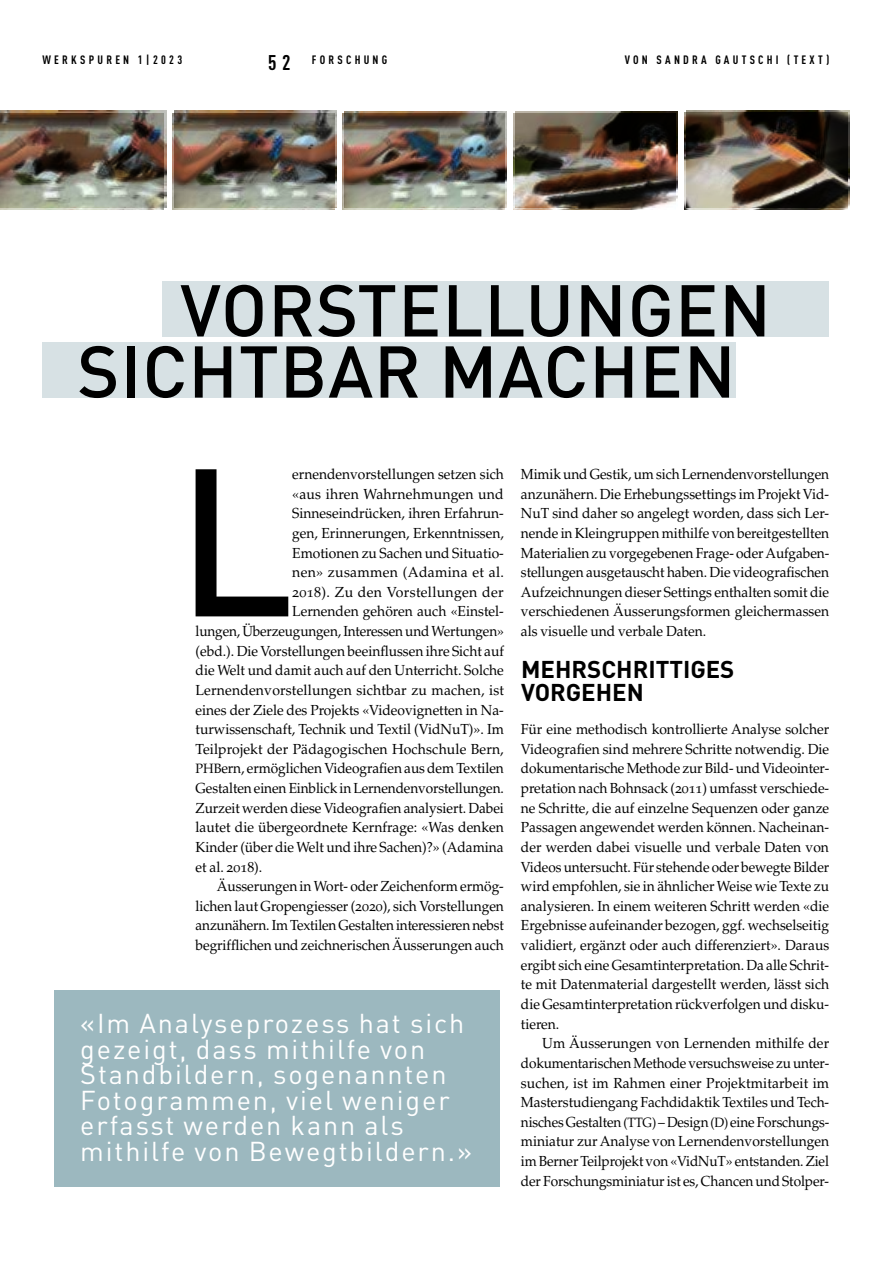
<style>
.page{position:relative;width:893px;height:1263px;background:#fff}
.page>*{position:absolute;margin:0;border:0;box-sizing:border-box;transform-origin:0 0}
.t1{font:220.2px "OCRF";color:#000;scale:.95 1}
.t2{font:500 72px/61.2px "DIN Pro";letter-spacing:.01em;color:#000}
.t3{font:27px/25.5px "DIN Pro";letter-spacing:.07em;color:#fff}
.t4{font:700 24px/22.5px "DIN Pro";color:#000}
.t5{font:700 21px "DIN Cond";color:#000}
.t6{font:14.55px/19.6px "Palatino LT Std";color:#000;text-align:justify;scale:.95 1}
.t7{font:14.55px/19.6px "Palatino LT Std";color:#000;text-align:justify;scale:.94 1}
.t8{font:14.55px "Palatino LT Std";color:#000;scale:.96 1}
.t9{font:14.55px "Palatino LT Std";letter-spacing:.02em;color:#000}
.t10{font:14.55px "Palatino LT Std";color:#000;scale:.93 1}
.t11{font:700 12px "DIN Cond";letter-spacing:.27em;color:#000}
.s1{font-size:13.5px}
</style>
<div class="page">
<div style="left:54px;top:991px;width:446px;height:196px;background:#9cb8bf"></div>
<div style="left:163px;top:281px;width:666px;height:55px;background:#d7e1e4"></div>
<div style="left:43px;top:343px;width:693px;height:55px;background:#d7e1e4"></div>
<img style="left:0;top:208px;width:164px;height:2px">
<img style="left:173px;top:113px;width:162px;height:97px">
<img style="left:342px;top:113px;width:162px;height:97px">
<img style="left:513px;top:113px;width:143px;height:96px">
<img style="left:684px;top:113px;width:163px;height:96px">
<img style="left:0;top:111px;width:166px;height:97px">
<img style="left:175px;top:111px;width:162px;height:97px">
<img style="left:345px;top:111px;width:162px;height:97px">
<img style="left:515px;top:111px;width:162px;height:96px">
<img style="left:687px;top:111px;width:162px;height:96px">
<p class="t11" style="left:43px;top:52px;width:141px">WERKSPUREN 1|2023</p>
<p class="t11" style="left:312px;top:52px;width:77px">FORSCHUNG</p>
<p class="t11" style="left:625px;top:52px;width:206px">VON SANDRA GAUTSCHI (TEXT)</p>
<h3 class="t5" style="left:268px;top:50px;width:24px">5 2</h3>
<h2 class="t2" style="left:77px;top:277px;width:695px;text-indent:103px">VORSTELLUNGEN<br>SICHTBAR MACHEN</h2>
<h1 class="t1" style="left:169px;top:406px;width:142px">L</h1>
<p class="t6" style="left:292px;top:464px;width:224px">ernendenvorstellungen setzen sich</p>
<p class="t8" style="left:292px;top:485px;width:222px">«aus ihren Wahrnehmungen und</p>
<p class="t6" style="left:292px;top:504px;width:224px">Sinneseindrücken, ihren Erfahrun-</p>
<p class="t6" style="left:292px;top:523px;width:224px">gen, Erinnerungen, Erkenntnissen,</p>
<p class="t6" style="left:292px;top:543px;width:224px">Emotionen zu Sachen und Situatio-</p>
<p class="t9" style="left:292px;top:564px;width:213px">nen» zusammen (Adamina et al.</p>
<p class="t9" style="left:292px;top:583px;width:213px">2018). Zu den Vorstellungen der</p>
<p class="t6" style="left:292px;top:602px;width:224px">Lernenden gehören auch «Einstel-</p>
<p class="t7" style="left:196px;top:621px;width:329px">lungen, Überzeugungen, Interessen und Wertungen»</p>
<p class="t6" style="left:196px;top:641px;width:326px">(ebd.). Die Vorstellungen beeinflussen ihre Sicht auf</p>
<p class="t6" style="left:196px;top:661px;width:326px">die Welt und damit auch auf den Unterricht. Solche</p>
<p class="t8" style="left:196px;top:681px;width:323px">Lernendenvorstellungen sichtbar zu machen, ist</p>
<p class="t6" style="left:196px;top:700px;width:326px">eines der Ziele des Projekts «Videovignetten in Na-</p>
<p class="t6" style="left:196px;top:720px;width:326px">turwissenschaft, Technik und Textil (VidNuT)». Im</p>
<p class="t8" style="left:196px;top:740px;width:323px">Teilprojekt der Pädagogischen Hochschule Bern,</p>
<p class="t7" style="left:196px;top:759px;width:329px"><span class="s1">PHB</span>ern, ermöglichen Videografien aus dem Textilen</p>
<p class="t7" style="left:196px;top:778px;width:329px">Gestalten einen Einblick in Lernendenvorstellungen.</p>
<p class="t7" style="left:196px;top:798px;width:329px">Zurzeit werden diese Videografien analysiert. Dabei</p>
<p class="t6" style="left:196px;top:818px;width:326px">lautet die übergeordnete Kernfrage: «Was denken</p>
<p class="t6" style="left:196px;top:837px;width:326px">Kinder (über die Welt und ihre Sachen)?» (Adamina</p>
<p class="t6" style="left:196px;top:857px;width:72px">et al. 2018).</p>
<p class="t7" style="left:217px;top:877px;width:307px">Äusserungen in Wort- oder Zeichenform ermög-</p>
<p class="t6" style="left:196px;top:896px;width:326px">lichen laut Gropengiesser (2020), sich Vorstellungen</p>
<p class="t10" style="left:196px;top:917px;width:333px">anzunähern. Im Textilen Gestalten interessieren nebst</p>
<p class="t7" style="left:196px;top:935px;width:329px">begrifflichen und zeichnerischen Äusserungen auch</p>
<h3 class="t3" style="left:80px;top:1010px;width:393px">«Im Analyseprozess hat sich gezeigt, dass mithilfe von<br>Standbildern, sogenannten<br>Fotogrammen, viel weniger erfasst werden kann als mithilfe von Bewegtbildern.»</h3>
<p class="t7" style="left:521px;top:464px;width:330px">Mimik und Gestik, um sich Lernendenvorstellungen anzunähern. Die Erhebungssettings im Projekt Vid-NuT sind daher so angelegt worden, dass sich Ler&shy;nende in Kleingruppen mithilfe von bereitgestellten Materialien zu vorgegebenen Frage- oder Aufgaben&shy;stellungen ausgetauscht haben. Die videografischen Aufzeichnungen dieser Settings enthalten somit die verschiedenen Äusserungsformen gleichermassen als visuelle und verbale Daten.</p>
<h3 class="t4" style="left:521px;top:657px;width:215px">MEHRSCHRITTIGES<br>VORGEHEN</h3>
<p class="t6" style="left:521px;top:720px;width:326px">Für eine methodisch kontrollierte Analyse solcher Videografien sind mehrere Schritte notwendig. Die dokumentarische Methode zur Bild- und Videointer&shy;pretation nach Bohnsack (2011) umfasst verschiede&shy;ne Schritte, die auf einzelne Sequenzen oder ganze Passagen angewendet werden können. Nacheinan&shy;der werden dabei visuelle und verbale Daten von Videos untersucht. Für stehende oder bewegte Bilder wird empfohlen, sie in ähnlicher Weise wie Texte zu analysieren. In einem weiteren Schritt werden «die Ergebnisse aufeinander bezogen, ggf. wechselseitig validiert, ergänzt oder auch differenziert». Daraus ergibt sich eine Gesamtinterpretation. Da alle Schrit&shy;te mit Datenmaterial dargestellt werden, lässt sich die Gesamtinterpretation rückverfolgen und disku&shy;tieren.</p>
<p class="t6" style="left:521px;top:1034px;width:326px;text-indent:21px">Um Äusserungen von Lernenden mithilfe der dokumentarischen Methode versuchsweise zu unter&shy;suchen, ist im Rahmen einer Projektmitarbeit im Masterstudiengang Fachdidaktik Textiles und Tech&shy;nisches Gestalten <span class="s1">(TTG)</span> – Design <span class="s1">(D)</span> eine Forschungs&shy;miniatur zur Analyse von Lernendenvorstellungen im Berner Teilprojekt von «VidNuT» entstanden. Ziel der Forschungsminiatur ist es, Chancen und Stolper-</p>
</div>
